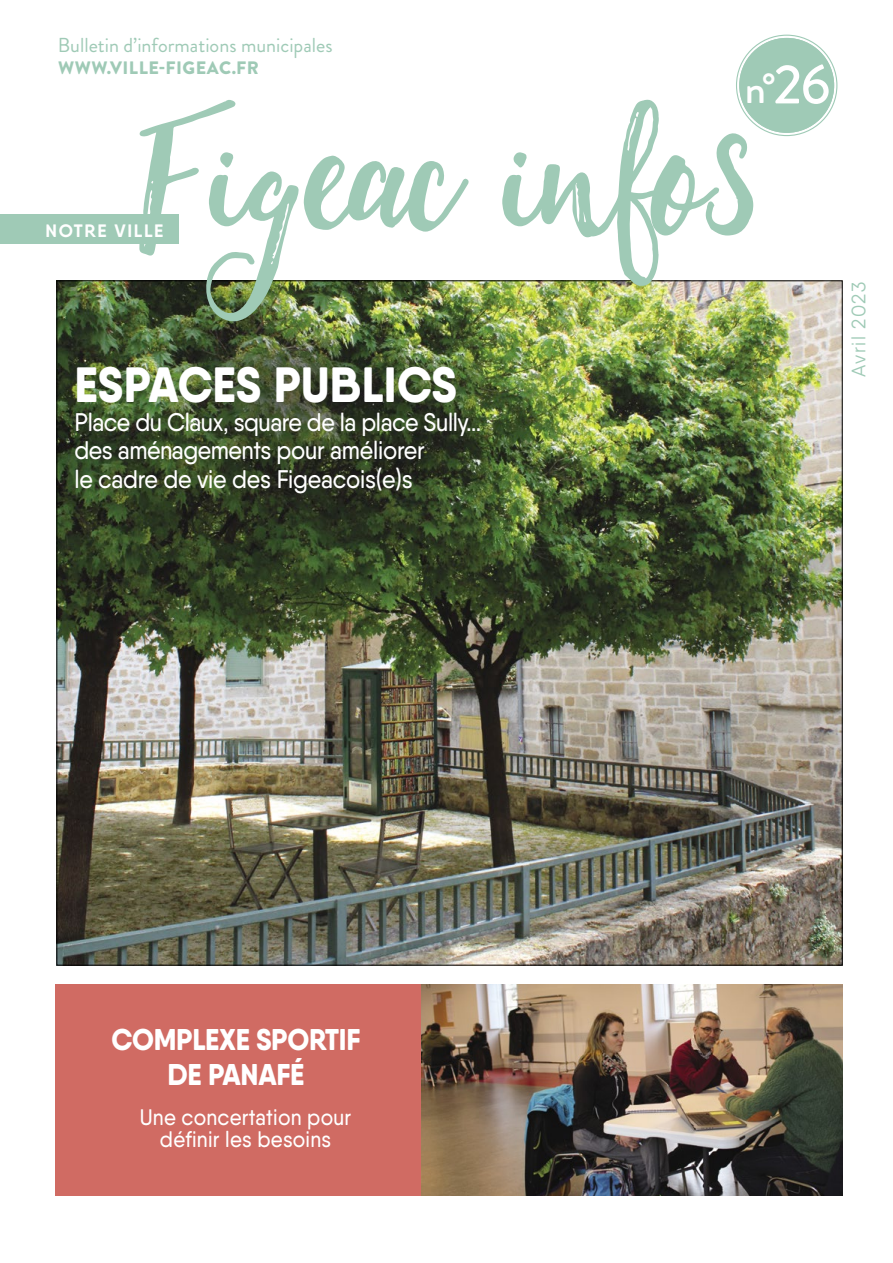
<style>
.page{position:relative;width:893px;height:1263px;background:#fff}
.page>*{position:absolute;margin:0;border:0;box-sizing:border-box;transform-origin:0 0}
.t1{font:177.3px "Yorkshire Brush Script";color:#9fcab6}
.t2{font:800 49.5px "Qanelas Soft";letter-spacing:.01em;color:#fff;scale:.93 1}
.t3{font:500 42px "Brandon Grotesque";color:#fff}
.t4{font:800 30px/35px "Qanelas Soft";letter-spacing:-.01em;color:#fff;text-align:center;scale:.93 1}
.t5{font:500 25.5px/28.5px "Qanelas Soft";letter-spacing:-.02em;color:#fff;scale:.93 1}
.t6{font:500 22.5px/22.5px "Qanelas Soft";letter-spacing:.01em;color:#fff;text-align:center;scale:.93 1}
.t7{font:20.25px "Brandon Grotesque";color:#9fcab6}
.t8{font:19.5px "Qanelas Soft";letter-spacing:.07em;color:#9fcab6}
.t9{font:900 18px "Brandon Grotesque";letter-spacing:.03em;color:#9fcab6}
.t10{font:700 18px "Qanelas Soft";letter-spacing:.09em;color:#fff}
.s1{font-size:55.5px}
</style>
<div class="page">
<img style="left:59px;top:283px;width:781px;height:680px">
<div style="left:739px;top:38px;width:95px;height:95px;background:#9fcab6;border-radius:50%"></div>
<div style="left:739px;top:38px;width:95px;height:95px;border:3px solid #9fcab6;border-radius:50%"></div>
<div style="left:56px;top:984px;width:378px;height:212px;background:#d06b63"></div>
<img style="left:421px;top:984px;width:422px;height:211px">
<div style="left:0;top:214px;width:179px;height:30px;background:#9fcab6"></div>
<p class="t7" style="left:58px;top:31px;width:276px">Bulletin d’informations municipales</p>
<p class="t9" style="left:58px;top:56px;width:202px">WWW.VILLE-FIGEAC.FR</p>
<h3 class="t3" style="left:745px;top:60px;width:87px">n° <span class="s1">26</span></h3>
<h1 class="t1" style="left:134px;top:58px;width:623px">Figeac infos</h1>
<h2 class="t2" style="left:74px;top:353px;width:413px">ESPACES PUBLICS</h2>
<p class="t5" style="left:74px;top:407px;width:439px">Place du Claux, square de la place Sully… des aménagements pour améliorer<br>le cadre de vie des Figeacois(e)s</p>
<p class="t10" style="left:46px;top:220px;width:119px">NOTRE VILLE</p>
<p class="t8" style="left:847px;top:377px;width:97px;rotate:-90deg">Avril 2023</p>
<p class="t4" style="left:112px;top:1022px;width:269px">COMPLEXE SPORTIF<br>DE PANAFÉ</p>
<p class="t6" style="left:140px;top:1105px;width:229px">Une concertation pour définir les besoins</p>
</div>
